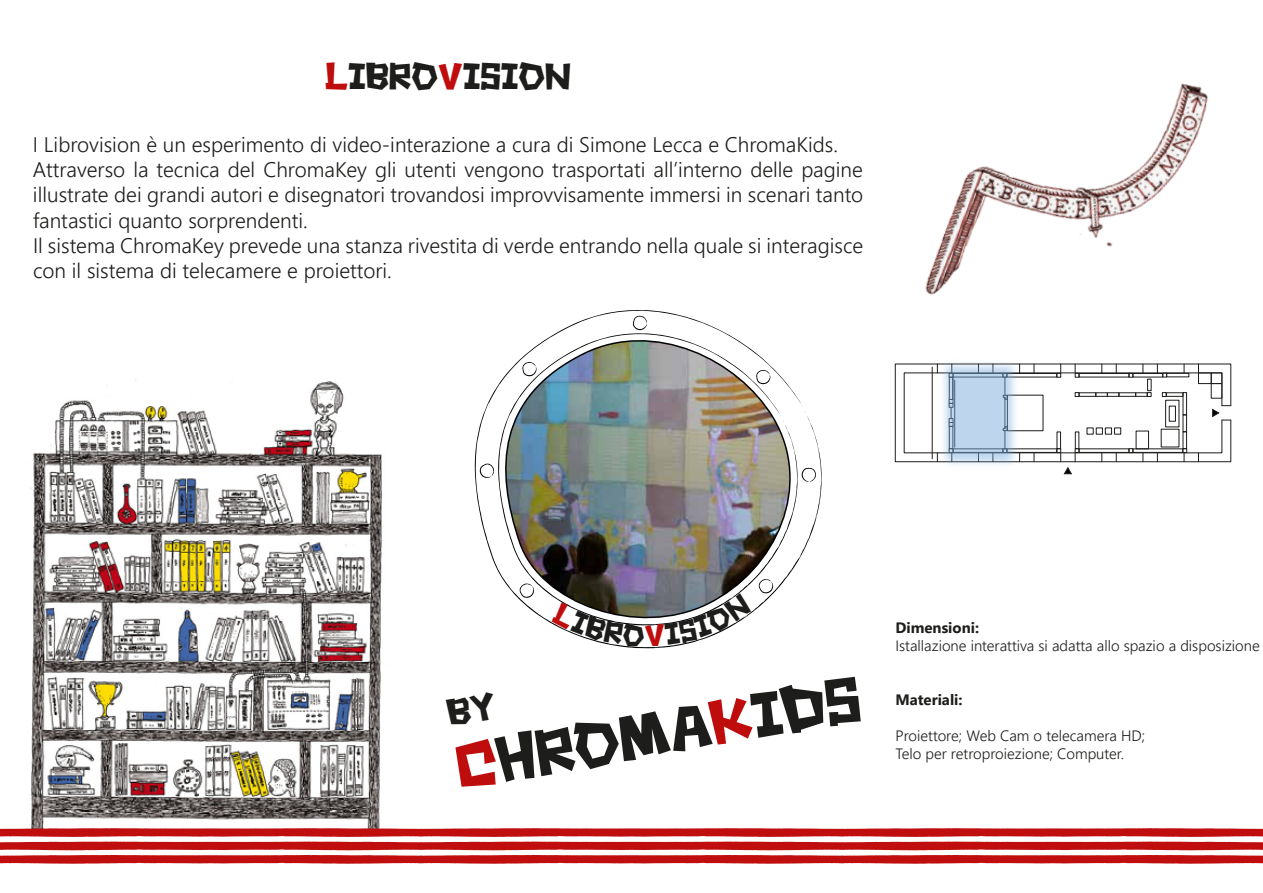
<style>
.page{position:relative;width:1263px;height:893px;background:#fff}
.page>*{position:absolute;margin:0;border:0;box-sizing:border-box;transform-origin:0 0}
.t1{font:54px "Square rough";color:#1d1d1b}
.t2{font:31.5px "Square rough";color:#1d1d1b}
.t3{font:300 21px/25.2px "Nirmala UI";color:#1d1d1b}
.t4{font:300 15px/18px "Nirmala UI";color:#1d1d1b}
.t5{font:700 15px "Nirmala UI";color:#1d1d1b}
.s1{color:#bf0d0d}
.s2{font-weight:700}
</style>
<div class="page">
<img style="left:30px;top:379px;width:352px;height:449px">
<svg style="left:0;top:828px;width:1263px;height:36px"></svg>
<svg style="left:1065px;top:364px;width:166px;height:110px"></svg>
<img style="left:894px;top:363px;width:171px;height:112px">
<svg style="left:475px;top:310px;width:347px;height:338px"></svg>
<img style="left:493px;top:317px;width:320px;height:323px">
<svg style="left:476px;top:455px;width:24px;height:23px"></svg>
<svg style="left:513px;top:583px;width:21px;height:15px"></svg>
<svg style="left:758px;top:579px;width:15px;height:14px"></svg>
<svg style="left:633px;top:316px;width:15px;height:14px"></svg>
<svg style="left:756px;top:370px;width:15px;height:14px"></svg>
<svg style="left:522px;top:362px;width:15px;height:14px"></svg>
<svg style="left:797px;top:468px;width:25px;height:15px"></svg>
<img style="left:925px;top:83px;width:283px;height:212px">
<svg style="left:551px;top:593px;width:201px;height:54px"></svg>
<p class="t2" style="left:325px;top:60px;width:247px"><span class="s1">L</span>IBRO<span class="s1">V</span>ISION</p>
<p class="t3" style="left:33px;top:131px;width:832px">I Librovision è un esperimento di video-interazione a cura di Simone Lecca e ChromaKids.<br>Attraverso la tecnica del ChromaKey gli utenti vengono trasportati allʼinterno delle pagine illustrate dei grandi autori e disegnatori trovandosi improvvisamente immersi in scenari tanto fantastici quanto sorprendenti.<br>Il sistema ChromaKey prevede una stanza rivestita di verde entrando nella quale si interagisce con il sistema di telecamere e proiettori.</p>
<p class="t1" style="left:452px;top:740px;width:410px;rotate:-10deg"><span class="s1">C</span>HROMA<span class="s1">K</span>IDS</p>
<p class="t4" style="left:895px;top:617px;width:366px"><span class="s2">Dimensioni:<br></span>Istallazione interattiva si adatta allo spazio a disposizione</p>
<p class="t5" style="left:895px;top:688px;width:69px">Materiali:</p>
<p class="t4" style="left:895px;top:725px;width:251px">Proiettore; Web Cam o telecamera HD;<br>Telo per retroproiezione; Computer.</p>
</div>
